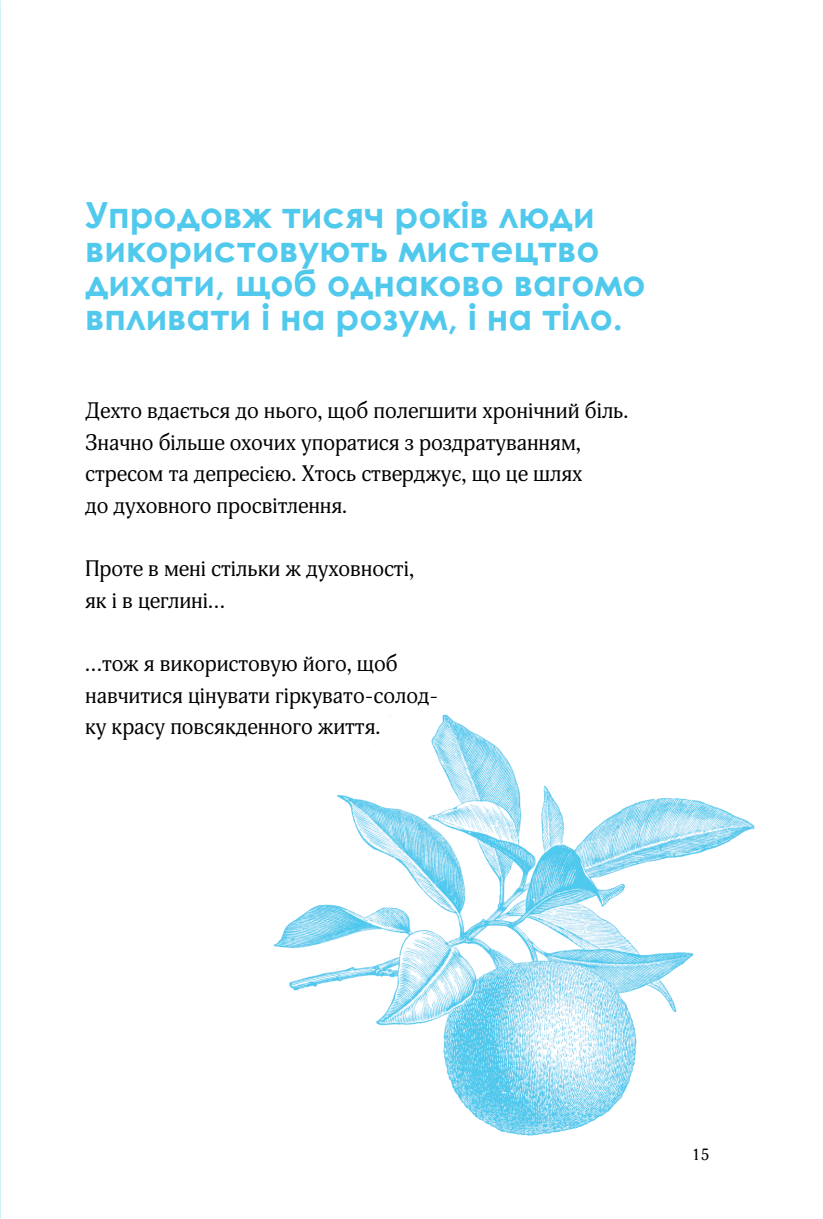
<style>
.page{position:relative;width:823px;height:1219px;background:#fff}
.page>*{position:absolute;margin:0;border:0;box-sizing:border-box;transform-origin:0 0}
.H3{font:700 36px/34px "Century Gothic";color:#50c9ed}
.MainText{font:22px/31.6px "Adonis";color:#000}
.t1{font:16px "Adonis";color:#000}
</style>
<div class="page">
<img style="left:273px;top:714px;width:482px;height:422px">
<p class="H3" style="left:85px;top:197px;width:561px">Упродовж тисяч років люди використовують мистецтво дихати, щоб однаково вагомо впливати і на розум, і на тіло.</p>
<p class="MainText" style="left:85px;top:395px;width:544px">Дехто вдається до нього, щоб полегшити хронічний біль.<br>Значно більше охочих упоратися з роздратуванням, стресом та депресією. Хтось стверджує, що це шлях<br>до духовного просвітлення.</p>
<p class="MainText" style="left:85px;top:553px;width:330px">Проте в мені стільки ж духовності, як і в цеглині…</p>
<p class="MainText" style="left:85px;top:648px;width:354px">…тож я використовую його, щоб навчитися цінувати гіркувато-солод&shy;ку красу повсякденного життя.</p>
<p class="t1" style="left:691px;top:1145px;width:19px">15</p>
</div>
